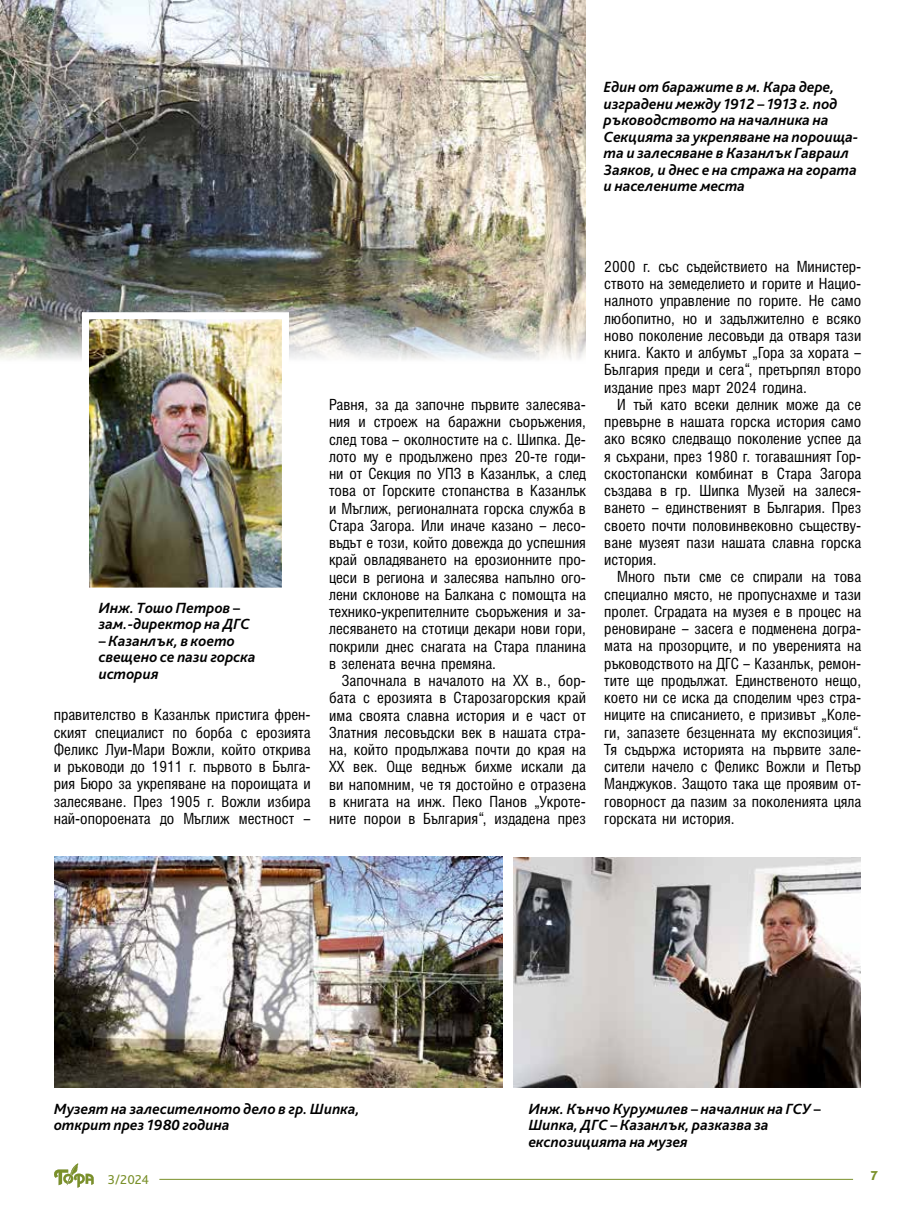
<style>
.page{position:relative;width:915px;height:1212px;background:#fff}
.page>*{position:absolute;margin:0;border:0;box-sizing:border-box;transform-origin:0 0}
.t1{font:15.45px/17.2px "Hebar Condensed CYR";color:#000;text-align:justify}
.t2{font:italic 700 15.45px/16.5px "Bliss Pro";color:#000}
.t3{font:13.5px "Bliss Pro";color:#7a902a}
.t4{font:800 13.5px "Bliss Pro";color:#7a902a}
</style>
<div class="page">
<img style="left:54px;top:857px;width:448px;height:230px">
<img style="left:513px;top:857px;width:347px;height:230px">
<div style="left:506px;top:1080px;width:332px;height:92px;background:#fff"></div>
<img style="left:0;top:0;width:585px;height:360px">
<img style="left:90px;top:320px;width:191px;height:267px">
<div style="left:82px;top:312px;width:207px;height:283px;border:7px solid #fff"></div>
<hr style="left:159px;top:1179px;width:693px;height:1px;background:#7a902a">
<svg style="left:54px;top:1163px;width:40px;height:25px"></svg>
<p class="t2" style="left:603px;top:78px;width:256px">Един от баражите в м. Кара дере, изградени между 1912 – 1913 г. под ръководството на началника на<br>Секцията за укрепяване на пороища&shy;та и залесяване в Казанлък Гавраил<br>Заяков, и днес е на стража на гората и населените места</p>
<p class="t2" style="left:99px;top:599px;width:152px">Инж. Тошо Петров – зам.-директор на ДГС</p>
<p class="t2" style="left:99px;top:632px;width:158px">– Казанлък, в което свещено се пази горска история</p>
<p class="t1" style="left:54px;top:707px;width:258px">правителство в Казанлък пристига френ&shy;ският специалист по борба с ерозията Феликс Луи-Мари Вожли, който открива и ръководи до 1911 г. първото в Бълга&shy;рия Бюро за укрепяване на пороищата и залесяване. През 1905 г. Вожли избира най-опороената до Мъглиж местност –</p>
<p class="t1" style="left:329px;top:396px;width:258px">Равня, за да започне първите залесява&shy;ния и строеж на баражни съоръжения, след това – околностите на с. Шипка. Де&shy;лото му е продължено през 20-те годи&shy;ни от Секция по УПЗ в Казанлък, а след това от Горските стопанства в Казанлък и Мъглиж, регионалната горска служба в Стара Загора. Или иначе казано – лесо&shy;въдът е този, който довежда до успешния край овладяването на ерозионните про&shy;цеси в региона и залесява напълно ого&shy;лени склонове на Балкана с помощта на технико-укрепителните съоръжения и за&shy;лесяването на стотици декари нови гори, покрили днес снагата на Стара планина в зелената вечна премяна.</p>
<p class="t1" style="left:329px;top:672px;width:258px;text-indent:13px">Започнала в началото на ХХ в., бор&shy;бата с ерозията в Старозагорския край има своята славна история и е част от Златния лесовъдски век в нашата стра&shy;на, който продължава почти до края на ХХ век. Още веднъж бихме искали да ви напомним, че тя достойно е отразена в книгата на инж. Пеко Панов „Укроте&shy;ните порои в България“, издадена през</p>
<p class="t1" style="left:604px;top:258px;width:258px">2000 г. със съдействието на Министер&shy;ството на земеделието и горите и Нацио&shy;налното управление по горите. Не само любопитно, но и задължително е всяко ново поколение лесовъди да отваря тази книга. Както и албумът „Гора за хората – България преди и сега“, претърпял второ издание през март 2024 година.</p>
<p class="t1" style="left:604px;top:396px;width:258px;text-indent:13px">И тъй като всеки делник може да се превърне в нашата горска история само ако всяко следващо поколение успее да я съхрани, през 1980 г. тогавашният Гор&shy;скостопански комбинат в Стара Загора създава в гр. Шипка Музей на залеся&shy;ването – единственият в България. През своето почти половинвековно съществу&shy;ване музеят пази нашата славна горска история.</p>
<p class="t1" style="left:604px;top:569px;width:258px;text-indent:13px">Много пъти сме се спирали на това специално място, не пропуснахме и тази пролет. Сградата на музея е в процес на реновиране – засега е подменена догра&shy;мата на прозорците, и по уверенията на ръководството на ДГС – Казанлък, ремон&shy;тите ще продължат. Единственото нещо, което ни се иска да споделим чрез стра&shy;ниците на списанието, е призивът „Коле&shy;ги, запазете безценната му експозиция“.<br>Тя съдържа историята на първите зале&shy;сители начело с Феликс Вожли и Петър Манджуков. Защото така ще проявим от&shy;говорност да пазим за поколенията цяла горската ни история.</p>
<p class="t2" style="left:54px;top:1100px;width:307px">Музеят на залесителното дело в гр. Шипка, открит през 1980 година</p>
<p class="t2" style="left:528px;top:1100px;width:293px">Инж. Кънчо Курумилев – началник на ГСУ –<br>Шипка, ДГС – Казанлък, разказва за експозицията на музея</p>
<p class="t3" style="left:108px;top:1171px;width:43px">3/2024</p>
<p class="t4" style="left:870px;top:1167px;width:9px">7</p>
</div>
